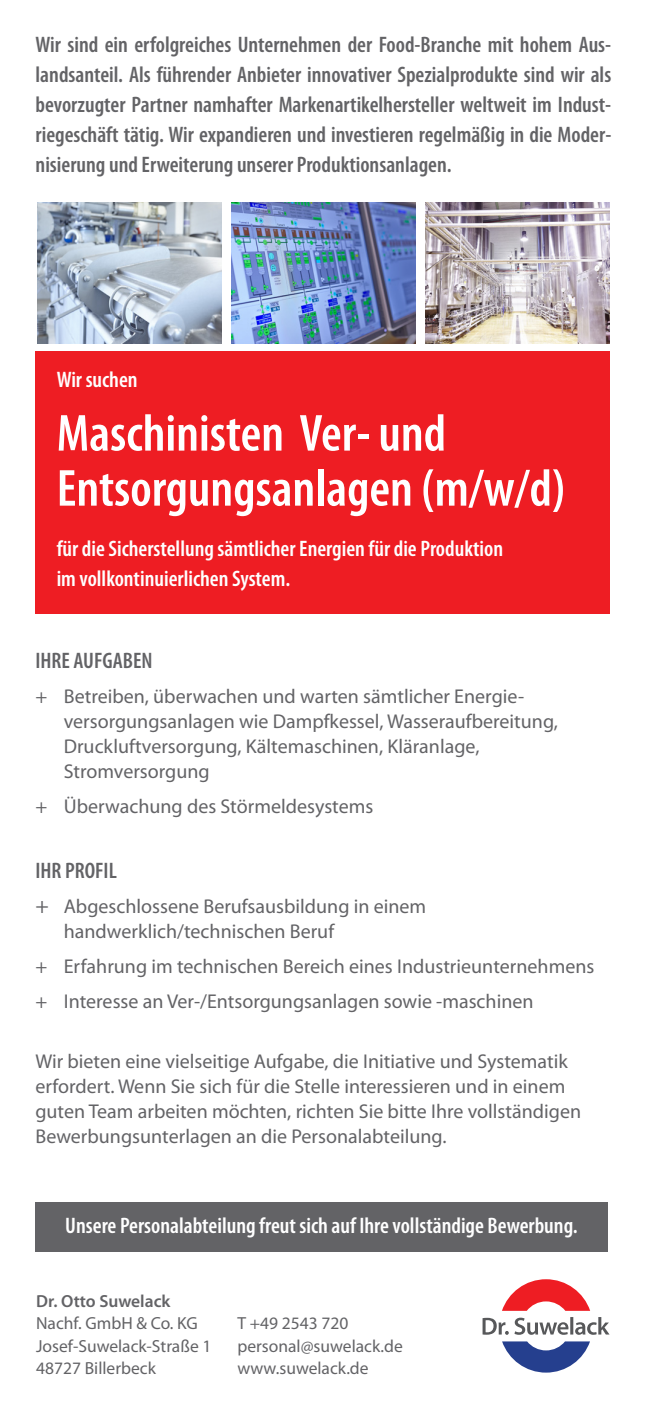
<style>
.page{position:relative;width:645px;height:1418px;background:#fff}
.page>*{position:absolute;margin:0;border:0;box-sizing:border-box;transform-origin:0 0}
.t1{font:600 condensed 52.5px/55px "Myriad Pro";color:#fff}
.t2{font:600 condensed 22.5px/30px "Myriad Pro";color:#636366;text-align:justify}
.t3{font:600 condensed 22.5px/30px "Myriad Pro";color:#fff}
.t4{font:20px/25px "Myriad Pro";color:#636366}
.t5{font:17.5px/22.5px "Myriad Pro";color:#636366}
.t6{font:600 17.5px "Myriad Pro";color:#636366}
.s1{font-size:22.5px}
</style>
<div class="page">
<svg style="left:502px;top:1341px;width:88px;height:31px"></svg>
<svg style="left:502px;top:1279px;width:88px;height:31px"></svg>
<svg style="left:482px;top:1317px;width:127px;height:17px"></svg>
<div style="left:35px;top:1201px;width:573px;height:50px;background:#636366"></div>
<div style="left:35px;top:351px;width:574px;height:263px;background:#ee1d23"></div>
<img style="left:37px;top:202px;width:185px;height:142px">
<img style="left:231px;top:202px;width:185px;height:142px">
<img style="left:425px;top:202px;width:184px;height:142px">
<p class="t2" style="left:36px;top:30px;width:577px">Wir sind ein erfolgreiches Unternehmen der Food-Branche mit hohem Aus&shy;landsanteil. Als führender Anbieter innovativer Spezialprodukte sind wir als bevorzugter Partner namhafter Markenartikelhersteller weltweit im Indust&shy;riegeschäft tätig. Wir expandieren und investieren regelmäßig in die Moder&shy;nisierung und Erweiterung unserer Produktionsanlagen.</p>
<p class="t3" style="left:57px;top:365px;width:82px">Wir suchen</p>
<h1 class="t1" style="left:57px;top:406px;width:510px">Maschinisten Ver- und<br>Entsorgungsanlagen (m/w/d)</h1>
<p class="t3" style="left:57px;top:533px;width:448px">für die Sicherstellung sämtlicher Energien für die Produktion im vollkontinuierlichen System.</p>
<p class="t2" style="left:35px;top:646px;width:119px">IHRE AUFGABEN</p>
<p class="t4" style="left:64px;top:683px;width:496px;text-indent:-28px">+ Betreiben, überwachen und warten sämtlicher Energie&shy;versorgungsanlagen wie Dampfkessel, Wasseraufbereitung, Druckluftversorgung, Kältemaschinen, Kläranlage, Stromversorgung</p>
<p class="t4" style="left:35px;top:793px;width:339px">+ Überwachung des Störmeldesystems</p>
<p class="t2" style="left:35px;top:856px;width:83px">IHR PROFIL</p>
<p class="t4" style="left:64px;top:893px;width:364px;text-indent:-28px"><span class="s1">+</span> Abgeschlossene Berufsausbildung in einem handwerklich/technischen Beruf</p>
<p class="t4" style="left:35px;top:948px;width:560px;line-height:35px">+ Erfahrung im technischen Bereich eines Industrieunternehmens + Interesse an Ver-/Entsorgungsanlagen sowie -maschinen</p>
<p class="t4" style="left:35px;top:1048px;width:547px">Wir bieten eine vielseitige Aufgabe, die Initiative und Systematik erfordert. Wenn Sie sich für die Stelle interessieren und in einem guten Team arbeiten möchten, richten Sie bitte Ihre vollständigen Bewerbungsunterlagen an die Personalabteilung.</p>
<p class="t3" style="left:65px;top:1210px;width:514px">Unsere Personalabteilung freut sich auf Ihre vollständige Bewerbung.</p>
<p class="t6" style="left:36px;top:1289px;width:136px">Dr. Otto Suwelack</p>
<p class="t5" style="left:36px;top:1311px;width:177px">Nachf. GmbH &amp; Co. KG<br>Josef-Suwelack-Straße 1<br>48727 Billerbeck</p>
<p class="t5" style="left:237px;top:1311px;width:167px">T +49 2543 720 personal@suwelack.de www.suwelack.de</p>
</div>
